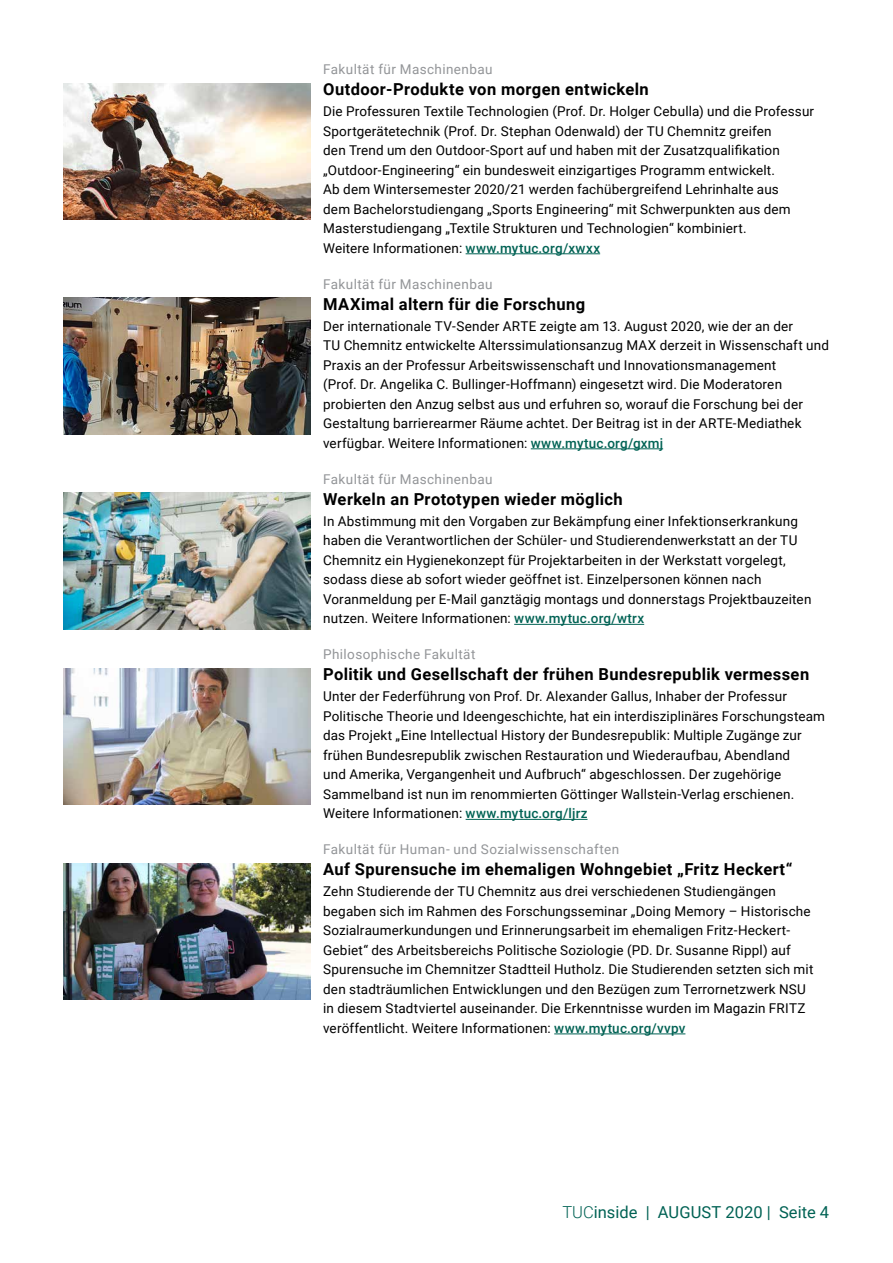
<style>
.page{position:relative;width:893px;height:1263px;background:#fff}
.page>*{position:absolute;margin:0;border:0;box-sizing:border-box;transform-origin:0 0}
.t1{font:700 16.5px "Roboto";letter-spacing:.025em;color:#000}
.t2{font:16.5px "Roboto";color:#006254}
.t3{font:13.5px/19.5px "Roboto";letter-spacing:.01em;color:#000}
.t4{font:13.5px "Roboto";letter-spacing:.03em;color:#939598}
.s1{font-weight:500;color:#006254}
.s2{font-weight:300}
</style>
<div class="page">
<hr style="left:514px;top:624px;width:130px;height:1px;background:#006254">
<img style="left:64px;top:83px;width:246px;height:137px">
<img style="left:64px;top:298px;width:246px;height:136px">
<img style="left:64px;top:493px;width:246px;height:136px">
<hr style="left:466px;top:819px;width:121px;height:1px;background:#006254">
<img style="left:64px;top:668px;width:246px;height:137px">
<hr style="left:466px;top:253px;width:134px;height:1px;background:#006254">
<hr style="left:531px;top:448px;width:132px;height:1px;background:#006254">
<hr style="left:554px;top:1033px;width:131px;height:1px;background:#006254">
<img style="left:64px;top:863px;width:246px;height:137px">
<p class="t4" style="left:323px;top:60px;width:171px">Fakultät für Maschinenbau</p>
<p class="t1" style="left:323px;top:78px;width:327px">Outdoor-Produkte von morgen entwickeln</p>
<p class="t3" style="left:323px;top:101px;width:492px">Die Professuren Textile Technologien (Prof. Dr. Holger Cebulla) und die Professur Sportgerätetechnik (Prof. Dr. Stephan Odenwald) der TU Chemnitz greifen<br>den Trend um den Outdoor-Sport auf und haben mit der Zusatzqualifikation „Outdoor-Engineering“ ein bundesweit einzigartiges Programm entwickelt.<br>Ab dem Wintersemester 2020/21 werden fachübergreifend Lehrinhalte aus<br>dem Bachelorstudiengang „Sports Engineering“ mit Schwerpunkten aus dem Masterstudiengang „Textile Strukturen und Technologien“ kombiniert.<br>Weitere Informationen: <span class="s1">www.mytuc.org/xwxx</span></p>
<p class="t4" style="left:323px;top:275px;width:171px">Fakultät für Maschinenbau</p>
<p class="t1" style="left:323px;top:292px;width:264px">MAXimal altern für die Forschung</p>
<p class="t3" style="left:323px;top:316px;width:507px">Der internationale TV-Sender ARTE zeigte am 13. August 2020, wie der an der<br>TU Chemnitz entwickelte Alterssimulationsanzug MAX derzeit in Wissenschaft und Praxis an der Professur Arbeitswissenschaft und Innovationsmanagement<br>(Prof. Dr. Angelika C. Bullinger-Hoffmann) eingesetzt wird. Die Moderatoren probierten den Anzug selbst aus und erfuhren so, worauf die Forschung bei der Gestaltung barrierearmer Räume achtet. Der Beitrag ist in der ARTE-Mediathek verfügbar. Weitere Informationen: <span class="s1">www.mytuc.org/gxmj</span></p>
<p class="t4" style="left:323px;top:470px;width:171px">Fakultät für Maschinenbau</p>
<p class="t1" style="left:323px;top:487px;width:301px">Werkeln an Prototypen wieder möglich</p>
<p class="t3" style="left:323px;top:511px;width:490px">In Abstimmung mit den Vorgaben zur Bekämpfung einer Infektionserkrankung haben die Verantwortlichen der Schüler- und Studierendenwerkstatt an der TU Chemnitz ein Hygienekonzept für Projektarbeiten in der Werkstatt vorgelegt, sodass diese ab sofort wieder geöffnet ist. Einzelpersonen können nach Voranmeldung per E-Mail ganztägig montags und donnerstags Projektbauzeiten nutzen. Weitere Informationen: <span class="s1">www.mytuc.org/wtrx</span></p>
<p class="t4" style="left:323px;top:645px;width:154px">Philosophische Fakultät</p>
<p class="t1" style="left:323px;top:663px;width:488px">Politik und Gesellschaft der frühen Bundesrepublik vermessen</p>
<p class="t3" style="left:323px;top:686px;width:503px">Unter der Federführung von Prof. Dr. Alexander Gallus, Inhaber der Professur Politische Theorie und Ideengeschichte, hat ein interdisziplinäres Forschungsteam das Projekt „Eine Intellectual History der Bundesrepublik: Multiple Zugänge zur frühen Bundesrepublik zwischen Restauration und Wiederaufbau, Abendland<br>und Amerika, Vergangenheit und Aufbruch“ abgeschlossen. Der zugehörige Sammelband ist nun im renommierten Göttinger Wallstein-Verlag erschienen.<br>Weitere Informationen: <span class="s1">www.mytuc.org/ljrz</span></p>
<p class="t4" style="left:323px;top:840px;width:298px">Fakultät für Human- und Sozialwissenschaften</p>
<p class="t1" style="left:323px;top:858px;width:471px">Auf Spurensuche im ehemaligen Wohngebiet „Fritz Heckert“</p>
<p class="t3" style="left:323px;top:881px;width:492px">Zehn Studierende der TU Chemnitz aus drei verschiedenen Studiengängen begaben sich im Rahmen des Forschungsseminar „Doing Memory – Historische Sozialraumerkundungen und Erinnerungsarbeit im ehemaligen Fritz-Heckert-Gebiet“ des Arbeitsbereichs Politische Soziologie (PD. Dr. Susanne Rippl) auf Spurensuche im Chemnitzer Stadtteil Hutholz. Die Studierenden setzten sich mit den stadträumlichen Entwicklungen und den Bezügen zum Terrornetzwerk NSU in diesem Stadtviertel auseinander. Die Erkenntnisse wurden im Magazin FRITZ veröffentlicht. Weitere Informationen: <span class="s1">www.mytuc.org/vvpv</span></p>
<p class="t2" style="left:562px;top:1201px;width:268px"><span class="s2">TUC</span>inside | AUGUST 2020 | Seite 4</p>
</div>
